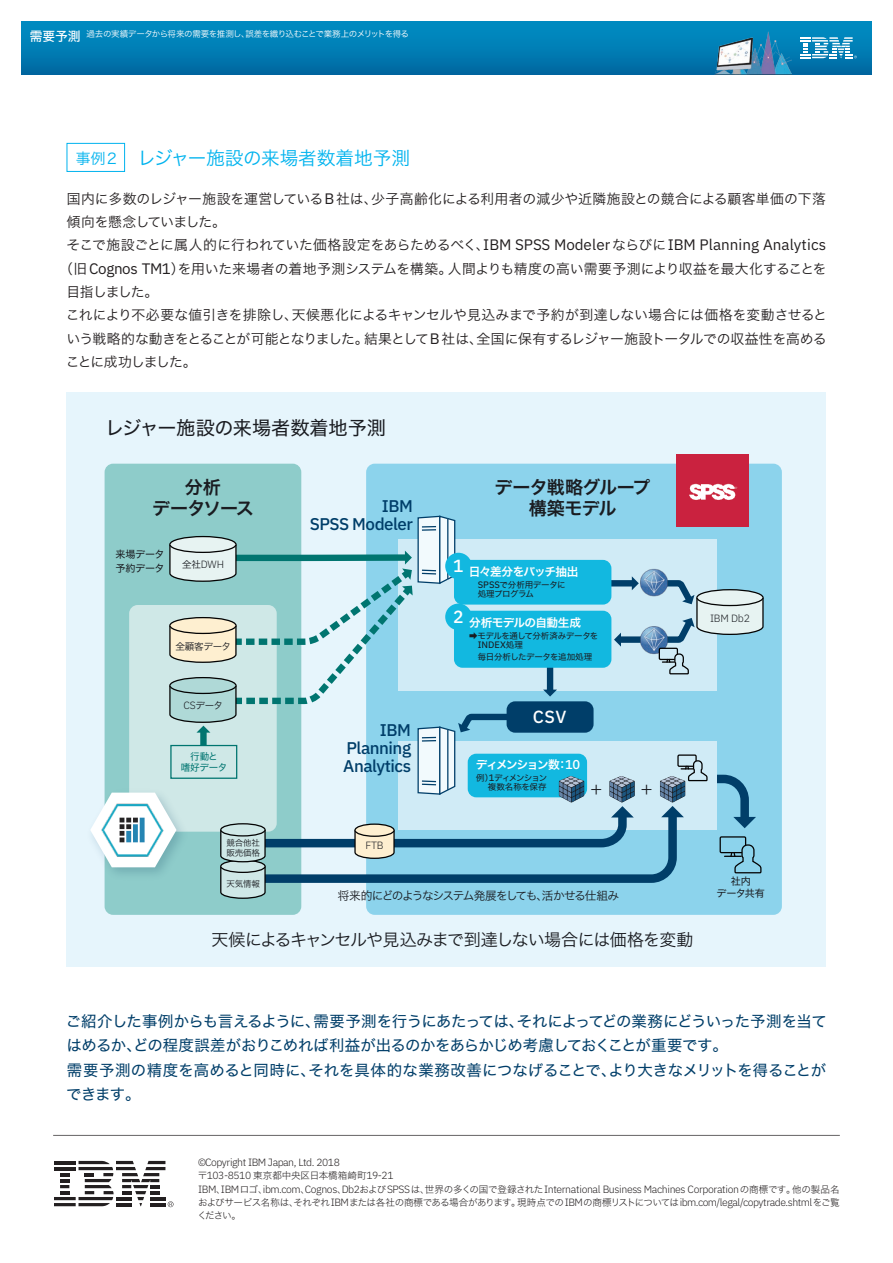
<style>
.page{position:relative;width:893px;height:1263px;background:#fff}
.page>*{position:absolute;margin:0;border:0;box-sizing:border-box;transform-origin:0 0}
.t1{font:19.2px "Hira Kaku Std N W4";color:#1a1c21}
.t2{font:18.6px "Hira Kaku Pro N W3";color:#00b3ee}
.t3{font:18px/21.3px "Hira Kaku Std N W6";letter-spacing:-.04em;color:#1a1c21;text-align:center}
.t4{font:500 17.55px "IBM Plex Sans";color:#fff}
.t5{font:500 16.95px/18px "IBM Plex Sans";letter-spacing:-.025em;color:#003e69;text-align:right}
.t6{font:16.95px "Hira Kaku Std N W3";letter-spacing:-.055em;color:#1a1c21}
.t7{font:15.45px/24.5px "Hira Kaku Std N W4";letter-spacing:-.025em;color:#003e69}
.t8{font:14.4px "Hira Kaku Std N W3";color:#1a1c21}
.t9{font:13.8px "Hira Kaku Pro N W3";letter-spacing:-.015em;color:#231f20}
.t10{font:13.8px "Hira Kaku Pro N W3";letter-spacing:-.045em;color:#231f20}
.t11{font:13.8px "Hira Kaku Pro N W3";letter-spacing:.005em;color:#231f20}
.t12{font:13.8px "Hira Kaku Pro N W3";letter-spacing:-.05em;color:#231f20}
.t13{font:13.8px "Hira Kaku Pro N W3";letter-spacing:-.08em;color:#231f20}
.t14{font:11.7px "Hira Kaku Std N W3";letter-spacing:-.105em;color:#1a1c21}
.t15{font:11.7px "Hira Kaku Std N W6";letter-spacing:-.07em;color:#fff}
.t16{font:11.7px "Hira Kaku Std N W6";letter-spacing:-.13em;color:#fff}
.t17{font:300 10.5px "IBM Plex Sans";letter-spacing:-.04em;color:#231f20}
.t18{font:300 10.5px "IBM Plex Sans";letter-spacing:-.02em;color:#1a1c21}
.t19{font:10.05px/13.8px "Hira Kaku Std N W4";letter-spacing:-.03em;color:#1a1c21}
.t20{font:9.6px/13.4px "Hira Kaku Std N W2";letter-spacing:-.05em;color:#231f20}
.t21{font:9.6px "Hira Kaku Std N W2";color:#231f20}
.t22{font:9.6px "Hira Kaku Std N W3";letter-spacing:-.025em;color:#1a1c21}
.t23{font:9.6px/11.1px "Hira Kaku Std N W4";letter-spacing:-.03em;color:#007570;text-align:center}
.t24{font:9.3px "IBM Plex Sans Text";color:#1a1c21}
.t25{font:8.55px/9.6px "Hira Kaku Std N W4";letter-spacing:-.05em;color:#1a1c21}
.t26{font:8.55px "Hira Kaku Pro N W3";letter-spacing:-.05em;color:#fff}
.t27{font:8.55px/9.6px "Hira Kaku Std N W4";letter-spacing:-.075em;color:#1a1c21;text-align:right}
.t28{font:8.55px "Hira Kaku Std N W3";letter-spacing:-.02em;color:#1a1c21}
.s1{font-family:"Hira Kaku Std N W5";font-size:12.75px}
.s2{font-size:14.85px}
.s3{font-family:"IBM Plex Sans";font-size:15.15px}
.s4{font-family:"Hira Kaku Std N W3";font-weight:400;font-size:9.6px}
.s5{font-family:"IBM Plex Sans";font-weight:300;font-size:10.5px}
.s6{font-family:"IBM Plex Sans Text";font-size:9.3px}
.s7{font-family:"UD Shin Go Pro";font-weight:300}
.s8{font-family:"Hira Kaku Std N W4";font-size:8.55px}
.s9{font-family:"IBM Plex Sans";font-weight:500;font-size:12.9px}
.s10{font-size:10.35px}
.s11{font-family:"IBM Plex Sans";font-weight:300;font-size:10.35px}
.s12{font-family:"Hira Kaku Std N W2";font-weight:400;font-size:9.6px}
</style>
<div class="page">
<div style="left:67px;top:143px;width:58px;height:29px;border:1px solid #00b3ee"></div>
<div style="left:21px;top:21px;width:851px;height:53px;background:linear-gradient(to bottom,#0090c5,#006aa3)"></div>
<img style="left:714px;top:26px;width:77px;height:48px">
<svg style="left:800px;top:37px;width:57px;height:21px"></svg>
<svg style="left:54px;top:1161px;width:119px;height:46px"></svg>
<hr style="left:116px;top:1203px;width:15px;height:3px;background:#231f20">
<hr style="left:54px;top:1203px;width:22px;height:3px;background:#231f20">
<hr style="left:53px;top:1135px;width:787px;height:1px;background:#231f20">
<div style="left:67px;top:392px;width:759px;height:574px;background:#e6f5fc"></div>
<div style="left:366px;top:464px;width:416px;height:451px;background:#8cd3ec;border-radius:9px"></div>
<div style="left:105px;top:464px;width:196px;height:451px;background:#8eccca;border-radius:9px"></div>
<img style="left:676px;top:455px;width:72px;height:60px">
<svg style="left:91px;top:515px;width:673px;height:384px"></svg>
<div style="left:454px;top:611px;width:157px;height:57px;background:#12b8e0;border-radius:9px"></div>
<p class="t26" style="left:30px;top:26px;width:381px"><span class="s1">需要予測</span> 過去の実績データから将来の需要を推測し、誤差を織り込むことで業務上のメリットを得る</p>
<h2 class="t2" style="left:76px;top:142px;width:336px"><span class="s2">事例２</span> レジャー施設の来場者数着地予測</h2>
<p class="t11" style="left:67px;top:186px;width:761px">国内に多数のレジャー施設を運営している<span class="s3">B</span>社は、少子高齢化による利用者の減少や近隣施設との競合による顧客単価の下落</p>
<p class="t12" style="left:67px;top:209px;width:161px">傾向を懸念していました。</p>
<p class="t9" style="left:67px;top:233px;width:761px">そこで施設ごとに属人的に行われていた価格設定をあらためるべく、<span class="s3">IBM SPSS Modeler</span>ならびに<span class="s3">IBM Planning Analytics</span></p>
<p class="t9" style="left:59px;top:256px;width:769px">（旧<span class="s3">Cognos TM1</span>）を用いた来場者の着地予測システムを構築。人間よりも精度の高い需要予測により収益を最大化することを</p>
<p class="t9" style="left:66px;top:280px;width:94px">目指しました。</p>
<p class="t9" style="left:66px;top:303px;width:763px">これにより不必要な値引きを排除し、天候悪化によるキャンセルや見込みまで予約が到達しない場合には価格を変動させると</p>
<p class="t10" style="left:66px;top:326px;width:762px">いう戦略的な動きをとることが可能となりました。結果として<span class="s3">B</span> 社は、全国に保有するレジャー施設トータルでの収益性を高める</p>
<p class="t13" style="left:66px;top:350px;width:132px">ことに成功しました。</p>
<h1 class="t1" style="left:105px;top:413px;width:282px">レジャー施設の来場者数着地予測</h1>
<h3 class="t3" style="left:152px;top:477px;width:103px">分析<br>データソース</h3>
<p class="t19" style="left:115px;top:547px;width:51px">来場データ予約データ</p>
<p class="t18" style="left:182px;top:556px;width:44px"><span class="s4">全社</span>DWH</p>
<p class="t22" style="left:176px;top:639px;width:57px">全顧客データ</p>
<p class="t22" style="left:184px;top:698px;width:41px"><span class="s5">CS</span>データ</p>
<p class="t23" style="left:181px;top:751px;width:48px">行動と<br>嗜好データ</p>
<p class="t5" style="left:310px;top:495px;width:105px">IBM<br>SPSS Modeler</p>
<p class="t5" style="left:343px;top:720px;width:69px;text-align:justify;text-indent:37px">IBM Planning Analytics</p>
<h3 class="t3" style="left:495px;top:477px;width:157px">データ戦略グループ構築モデル</h3>
<p class="t4" style="left:453px;top:552px;width:12px">1</p>
<p class="t4" style="left:453px;top:603px;width:12px">2</p>
<p class="t15" style="left:469px;top:563px;width:111px">日々差分をバッチ抽出</p>
<p class="t25" style="left:469px;top:580px;width:98px;text-indent:9px"><span class="s6">SPSS</span>で分析用データに　処理プログラム</p>
<p class="t15" style="left:469px;top:614px;width:113px">分析モデルの自動生成</p>
<p class="t25" style="left:469px;top:631px;width:131px"><span class="s7">➡</span>モデルを通して分析済みデータを</p>
<p class="t24" style="left:478px;top:638px;width:47px">INDEX<span class="s8">処理</span></p>
<p class="t25" style="left:469px;top:652px;width:125px">　毎日分析したデータを追加処理</p>
<p class="t4" style="left:533px;top:703px;width:35px">CSV</p>
<p class="t16" style="left:476px;top:756px;width:106px">ディメンション数：<span class="s9">10</span></p>
<p class="t27" style="left:476px;top:773px;width:73px">例）<span class="s6">1</span>ディメンション複数名称を保存</p>
<p class="t8" style="left:589px;top:778px;width:16px">＋</p>
<p class="t8" style="left:640px;top:778px;width:16px">＋</p>
<p class="t18" style="left:710px;top:610px;width:42px">IBM Db2</p>
<p class="t28" style="left:226px;top:837px;width:35px">競合他社</p>
<p class="t18" style="left:366px;top:837px;width:20px">FTB</p>
<p class="t28" style="left:226px;top:847px;width:35px">販売価格</p>
<p class="t28" style="left:226px;top:877px;width:35px">天気情報</p>
<p class="t19" style="left:731px;top:874px;width:21px">社内</p>
<p class="t14" style="left:338px;top:887px;width:283px">将来的にどのようなシステム発展をしても、活かせる仕組み</p>
<p class="t19" style="left:716px;top:886px;width:50px">データ共有</p>
<p class="t6" style="left:212px;top:927px;width:483px">天候によるキャンセルや見込みまで到達しない場合には価格を変動</p>
<p class="t7" style="left:66px;top:1009px;width:762px">ご紹介した事例からも言えるように、需要予測を行うにあたっては、それによってどの業務にどういった予測を当てはめるか、どの程度誤差がおりこめれば利益が出るのかをあらかじめ考慮しておくことが重要です。<br>需要予測の精度を高めると同時に、それを具体的な業務改善につなげることで、より大きなメリットを得ることができます。</p>
<p class="t17" style="left:198px;top:1154px;width:143px">©Copyright IBM Japan, Ltd. <span class="s10">2018</span></p>
<p class="t21" style="left:198px;top:1168px;width:197px">〒<span class="s11">103</span><span class="s5">-</span><span class="s11">8510</span> 東京都中央区日本橋箱崎町<span class="s11">19</span><span class="s5">-</span><span class="s11">21</span></p>
<p class="t17" style="left:198px;top:1181px;width:643px">IBM<span class="s12">、</span>IBM<span class="s12">ロゴ、</span>ibm.com<span class="s12">、</span>Cognos<span class="s12">、</span>Db<span class="s10">2</span><span class="s12">および</span>SPSS<span class="s12">は、世界の多くの国で登録された</span>International Business Machines Corporation<span class="s12">の商標です。他の製品名</span></p>
<p class="t20" style="left:197px;top:1195px;width:644px">およびサービス名称は、それぞれ<span class="s5">IBM</span>または各社の商標である場合があります。現時点での<span class="s5">IBM</span>の商標リストについては<span class="s5">ibm.com/legal/copytrade.shtml</span>をご覧ください。</p>
</div>
